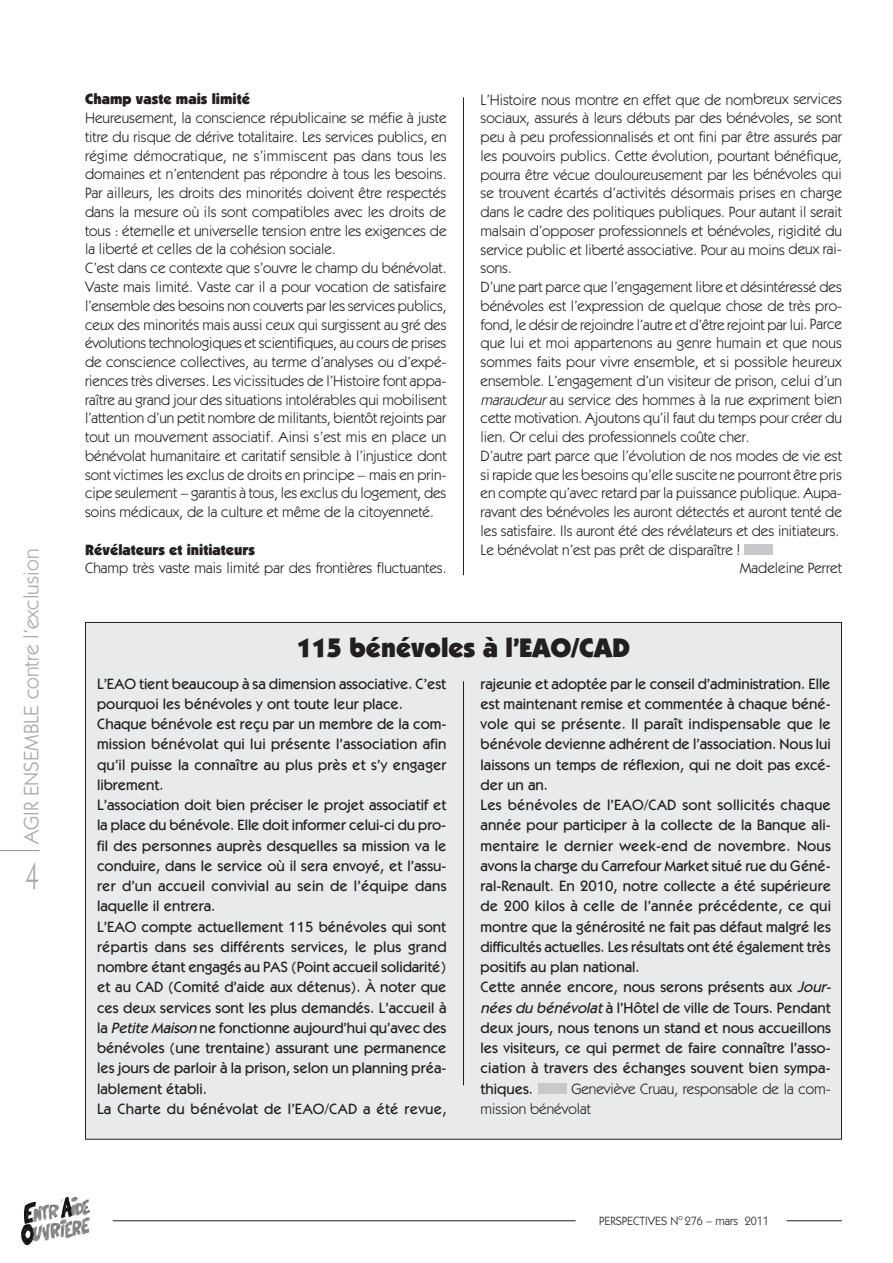
<style>
.page{position:relative;width:893px;height:1263px;background:#fff}
.page>*{position:absolute;margin:0;border:0;box-sizing:border-box;transform-origin:0 0}
.t1{font:37.5px "Itc Kabel";color:#a8a9ad;scale:.7 1}
.t2{font:900 27px "Itc Kabel";color:#231f20}
.t3{font:21px "Itc Kabel";color:#a8a9ad}
.t4{font:15px/18.8px "Itc Kabel";color:#231f20}
.t5{font:500 15px/20.2px "Itc Kabel";color:#231f20}
.t6{font:900 15px "Itc Kabel";color:#231f20}
.t7{font:12px "Itc Kabel";color:#231f20}
.s1{font-style:italic}
</style>
<div class="page">
<img style="left:34px;top:1197px;width:56px;height:35px">
<hr style="left:113px;top:1220px;width:463px;height:1px;background:#231f20">
<hr style="left:0;top:850px;width:40px;height:1px;background:#939598">
<hr style="left:787px;top:1220px;width:55px;height:1px;background:#231f20">
<hr style="left:463px;top:97px;width:1px;height:478px;background:#231f20">
<div style="left:744px;top:544px;width:28px;height:10px;background:#c7c8ca"></div>
<div style="left:85px;top:622px;width:756px;height:517px;background:#e9eaeb"></div>
<div style="left:538px;top:1083px;width:29px;height:10px;background:#c7c8ca"></div>
<hr style="left:463px;top:681px;width:1px;height:404px;background:#231f20">
<h3 class="t3" style="left:23px;top:844px;width:297px;rotate:-90deg">AGIR ENSEMBLE contre l’exclusion</h3>
<h1 class="t1" style="left:26px;top:862px;width:20px">4</h1>
<p class="t6" style="left:85px;top:94px;width:167px">Champ vaste mais limité</p>
<p class="t4" style="left:85px;top:110px;width:363px">Heureusement, la conscience républicaine se méfie à juste titre du risque de dérive totalitaire. Les services publics, en régime démocratique, ne s’immiscent pas dans tous les domaines et n’entendent pas répondre à tous les besoins.<br>Par ailleurs, les droits des minorités doivent être respectés dans la mesure où ils sont compatibles avec les droits de tous : éternelle et universelle tension entre les exigences de la liberté et celles de la cohésion sociale.<br>C’est dans ce contexte que s’ouvre le champ du bénévolat.<br>Vaste mais limité. Vaste car il a pour vocation de satisfaire l’ensemble des besoins non couverts par les services publics, ceux des minorités mais aussi ceux qui surgissent au gré des évolutions technologiques et scientifiques, au cours de prises de conscience collectives, au terme d’analyses ou d’expé&shy;riences très diverses. Les vicissitudes de l’Histoire font appa&shy;raître au grand jour des situations intolérables qui mobilisent l’attention d’un petit nombre de militants, bientôt rejoints par tout un mouvement associatif. Ainsi s’est mis en place un bénévolat humanitaire et caritatif sensible à l’injustice dont sont victimes les exclus de droits en principe – mais en prin&shy;cipe seulement – garantis à tous, les exclus du logement, des soins médicaux, de la culture et même de la citoyenneté.</p>
<p class="t6" style="left:85px;top:544px;width:172px">Révélateurs et initiateurs</p>
<p class="t4" style="left:85px;top:560px;width:363px">Champ très vaste mais limité par des frontières fluctuantes.</p>
<p class="t4" style="left:480px;top:91px;width:363px">L’Histoire nous montre en effet que de nombreux services</p>
<p class="t4" style="left:480px;top:110px;width:363px">sociaux, assurés à leurs débuts par des bénévoles, se sont</p>
<p class="t4" style="left:480px;top:129px;width:363px">peu à peu professionnalisés et ont fini par être assurés par</p>
<p class="t4" style="left:480px;top:147px;width:363px">les pouvoirs publics. Cette évolution, pourtant bénéfique,</p>
<p class="t4" style="left:480px;top:166px;width:363px">pourra être vécue douloureusement par les bénévoles qui</p>
<p class="t4" style="left:480px;top:185px;width:363px">se trouvent écartés d’activités désormais prises en charge</p>
<p class="t4" style="left:480px;top:204px;width:363px">dans le cadre des politiques publiques. Pour autant il serait</p>
<p class="t4" style="left:480px;top:222px;width:363px">malsain d’opposer professionnels et bénévoles, rigidité du</p>
<p class="t4" style="left:480px;top:241px;width:363px">service public et liberté associative. Pour au moins deux rai-</p>
<p class="t4" style="left:480px;top:260px;width:33px">sons.</p>
<p class="t4" style="left:480px;top:279px;width:363px">D’une part parce que l’engagement libre et désintéressé des</p>
<p class="t4" style="left:480px;top:297px;width:363px">bénévoles est l’expression de quelque chose de très pro-</p>
<p class="t4" style="left:480px;top:316px;width:363px">fond, le désir de rejoindre l’autre et d’être rejoint par lui. Parce</p>
<p class="t4" style="left:480px;top:335px;width:363px">que lui et moi appartenons au genre humain et que nous</p>
<p class="t4" style="left:480px;top:354px;width:363px">sommes faits pour vivre ensemble, et si possible heureux</p>
<p class="t4" style="left:480px;top:372px;width:363px">ensemble. L’engagement d’un visiteur de prison, celui d’un</p>
<p class="t4" style="left:480px;top:391px;width:363px"><span class="s1">maraudeur</span>au service des hommes à la rue expriment bien</p>
<p class="t4" style="left:480px;top:410px;width:363px">cette motivation. Ajoutons qu’il faut du temps pour créer du</p>
<p class="t4" style="left:480px;top:429px;width:271px">lien. Or celui des professionnels coûte cher.</p>
<p class="t4" style="left:480px;top:447px;width:363px">D’autre part parce que l’évolution de nos modes de vie est</p>
<p class="t4" style="left:480px;top:466px;width:363px">si rapide que les besoins qu’elle suscite ne pourront être pris</p>
<p class="t4" style="left:480px;top:485px;width:363px">en compte qu’avec retard par la puissance publique. Aupa-</p>
<p class="t4" style="left:480px;top:504px;width:363px">ravant des bénévoles les auront détectés et auront tenté de</p>
<p class="t4" style="left:480px;top:522px;width:360px">les satisfaire. Ils auront été des révélateurs et des initiateurs.</p>
<p class="t4" style="left:480px;top:541px;width:261px">Le bénévolat n’est pas prêt de disparaître !</p>
<p class="t4" style="left:740px;top:560px;width:104px">Madeleine Perret</p>
<h2 class="t2" style="left:297px;top:638px;width:335px">115 bénévoles à l’EAO/CAD</h2>
<p class="t5" style="left:97px;top:675px;width:351px">L’EAO tient beaucoup à sa dimension associative. C’est pourquoi les bénévoles y ont toute leur place.<br>Chaque bénévole est reçu par un membre de la com&shy;mission bénévolat qui lui présente l’association afin qu’il puisse la connaître au plus près et s’y engager librement.<br>L’association doit bien préciser le projet associatif et la place du bénévole. Elle doit informer celui-ci du pro&shy;fil des personnes auprès desquelles sa mission va le conduire, dans le service où il sera envoyé, et l’assu&shy;rer d’un accueil convivial au sein de l’équipe dans laquelle il entrera.<br>L’EAO compte actuellement 115 bénévoles qui sont répartis dans ses différents services, le plus grand nombre étant engagés au PAS (Point accueil solidarité) et au CAD (Comité d’aide aux détenus). À noter que ces deux services sont les plus demandés. L’accueil à la <span class="s1">Petite Maison</span>ne fonctionne aujourd’hui qu’avec des bénévoles (une trentaine) assurant une permanence les jours de parloir à la prison, selon un planning préa&shy;lablement établi.<br>La Charte du bénévolat de l’EAO/CAD a été revue,</p>
<p class="t5" style="left:480px;top:675px;width:355px">rajeunie et adoptée par le conseil d’administration. Elle est maintenant remise et commentée à chaque béné&shy;vole qui se présente. Il paraît indispensable que le bénévole devienne adhérent de l’association. Nous lui laissons un temps de réflexion, qui ne doit pas excé&shy;der un an.<br>Les bénévoles de l’EAO/CAD sont sollicités chaque année pour participer à la collecte de la Banque ali&shy;mentaire le dernier week-end de novembre. Nous avons la charge du Carrefour Market situé rue du Géné&shy;ral-Renault. En 2010, notre collecte a été supérieure de 200 kilos à celle de l’année précédente, ce qui montre que la générosité ne fait pas défaut malgré les difficultés actuelles. Les résultats ont été également très positifs au plan national.<br>Cette année encore, nous serons présents aux <span class="s1">Jour&shy;nées du bénévolat</span> à l’Hôtel de ville de Tours. Pendant deux jours, nous tenons un stand et nous accueillons les visiteurs, ce qui permet de faire connaître l’asso&shy;ciation à travers des échanges souvent bien sympa&shy;thiques.</p>
<p class="t4" style="left:480px;top:1079px;width:352px;line-height:20.2px;text-indent:91px">Geneviève Cruau, responsable de la com&shy;mission bénévolat</p>
<p class="t7" style="left:599px;top:1216px;width:171px">PERSPECTIVES N<sup>o</sup> 276 – mars 2011</p>
</div>
